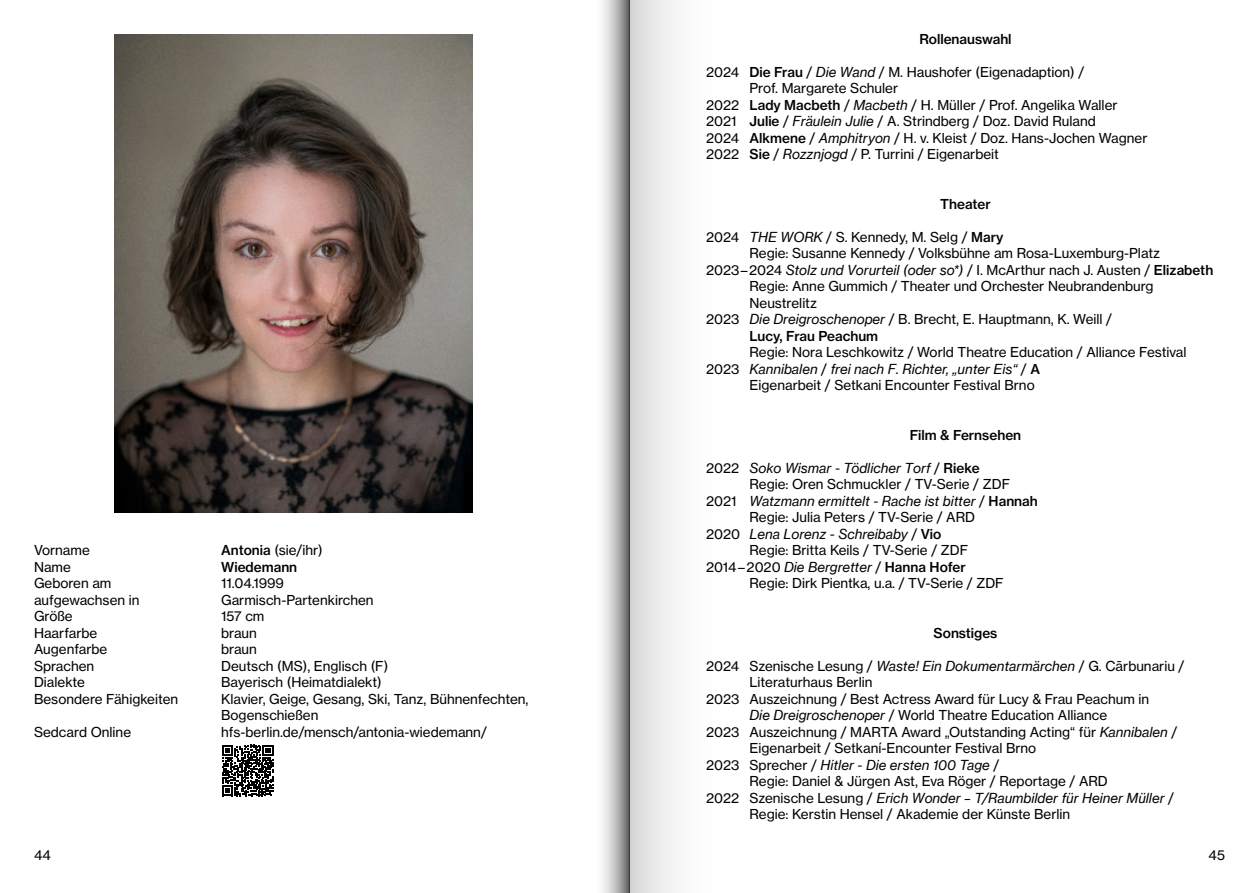
<style>
.page{position:relative;width:1259px;height:893px;background:#fff}
.page>*{position:absolute;margin:0;border:0;box-sizing:border-box;transform-origin:0 0}
.Fließtext_ohne_Tabstopp{font:13.5px/16.5px "Neue Haas Grotesk Text";color:#000}
.Text___Facts{font:13.5px/16.5px "Neue Haas Grotesk Text";color:#000}
.Fließtext_ohne_Tabstopp-2{font:13.5px "N Haas Grotesk TXW02 56 It";color:#000}
.Kategorie_Headline_Unterstrichen{font:500 13.5px "Neue Haas Grotesk Text";color:#000}
.Text___Facts-2{font:500 13.5px "Neue Haas Grotesk Text";color:#000}
.s1{font-weight:500}
.s2{font-family:"N Haas Grotesk TXW02 56 It"}
.s3{font-family:"Neue Haas Grotesk Text"}
.s4{font-family:"Neue Haas Grotesk Text";font-weight:500}
</style>
<div class="page">
<img style="left:115px;top:34px;width:357px;height:478px">
<svg style="left:222px;top:745px;width:51px;height:51px"></svg>
<div style="left:629px;top:0;width:87px;height:893px;background:linear-gradient(to right,#dadada,#fff)"></div>
<svg style="left:602px;top:0;width:27px;height:893px;background:#bfbfbf"></svg>
<p class="Text___Facts" style="left:34px;top:542px;width:57px">Vorname</p>
<p class="Text___Facts" style="left:221px;top:542px;width:103px"><span class="s1">Antonia</span> (sie/ihr)</p>
<p class="Text___Facts" style="left:34px;top:558px;width:38px">Name</p>
<p class="Text___Facts-2" style="left:221px;top:558px;width:78px">Wiedemann</p>
<p class="Text___Facts" style="left:34px;top:575px;width:79px">Geboren am</p>
<p class="Text___Facts" style="left:221px;top:575px;width:64px">11.04.1999</p>
<p class="Text___Facts" style="left:34px;top:591px;width:107px">aufgewachsen in</p>
<p class="Text___Facts" style="left:221px;top:591px;width:154px">Garmisch-Partenkirchen</p>
<p class="Text___Facts" style="left:34px;top:608px;width:40px">Größe</p>
<p class="Text___Facts" style="left:221px;top:608px;width:45px">157 cm</p>
<p class="Text___Facts" style="left:34px;top:624px;width:65px">Haarfarbe</p>
<p class="Text___Facts" style="left:221px;top:624px;width:37px">braun</p>
<p class="Text___Facts" style="left:34px;top:641px;width:75px">Augenfarbe</p>
<p class="Text___Facts" style="left:221px;top:641px;width:37px">braun</p>
<p class="Text___Facts" style="left:34px;top:657px;width:62px">Sprachen</p>
<p class="Text___Facts" style="left:221px;top:657px;width:169px">Deutsch (MS), Englisch (F)</p>
<p class="Text___Facts" style="left:34px;top:674px;width:52px">Dialekte</p>
<p class="Text___Facts" style="left:221px;top:674px;width:162px">Bayerisch (Heimatdialekt)</p>
<p class="Text___Facts" style="left:34px;top:690px;width:146px">Besondere Fähigkeiten</p>
<p class="Text___Facts" style="left:221px;top:690px;width:309px">Klavier, Geige, Gesang, Ski, Tanz, Bühnenfechten,<br>Bogenschießen</p>
<p class="Text___Facts" style="left:34px;top:723px;width:99px">Sedcard Online</p>
<p class="Text___Facts" style="left:221px;top:723px;width:267px">hfs-berlin.de/mensch/antonia-wiedemann/</p>
<p class="Kategorie_Headline_Unterstrichen" style="left:919px;top:30px;width:94px">Rollenauswahl</p>
<p class="Fließtext_ohne_Tabstopp" style="left:749px;top:63px;width:336px;text-indent:-43px">2024 <span class="s1">Die Frau</span> / <span class="s2">Die Wand</span> / M. Haushofer (Eigenadaption) /<br>Prof. Margarete Schuler</p>
<p class="Fließtext_ohne_Tabstopp" style="left:706px;top:96px;width:413px">2022 <span class="s1">Lady Macbeth</span> / <span class="s2">Macbeth</span> / H. Müller / Prof. Angelika Waller</p>
<p class="Fließtext_ohne_Tabstopp" style="left:706px;top:113px;width:391px">2021 <span class="s1">Julie</span> / <span class="s2">Fräulein Julie</span> / A. Strindberg / Doz. David Ruland</p>
<p class="Fließtext_ohne_Tabstopp" style="left:706px;top:129px;width:443px">2024 <span class="s1">Alkmene</span> / <span class="s2">Amphitryon</span> / H. v. Kleist / Doz. Hans-Jochen Wagner</p>
<p class="Fließtext_ohne_Tabstopp" style="left:706px;top:146px;width:294px">2022 <span class="s1">Sie</span> / <span class="s2">Rozznjogd</span> / P. Turrini / Eigenarbeit</p>
<p class="Kategorie_Headline_Unterstrichen" style="left:940px;top:195px;width:52px">Theater</p>
<p class="Fließtext_ohne_Tabstopp" style="left:706px;top:228px;width:299px">2024 <span class="s2">THE WORK</span> / S. Kennedy, M. Selg / <span class="s1">Mary</span></p>
<p class="Fließtext_ohne_Tabstopp" style="left:749px;top:245px;width:412px">Regie: Susanne Kennedy / Volksbühne am Rosa-Luxemburg-Platz</p>
<p class="Fließtext_ohne_Tabstopp" style="left:749px;top:261px;width:465px;text-indent:-43px">2023 – 2024 <span class="s2">Stolz und Vorurteil (oder so*)</span> / I. McArthur nach J. Austen / <span class="s1">Elizabeth<br></span>Regie: Anne Gummich / Theater und Orchester Neubrandenburg</p>
<p class="Fließtext_ohne_Tabstopp" style="left:749px;top:294px;width:69px">Neustrelitz</p>
<p class="Fließtext_ohne_Tabstopp" style="left:749px;top:311px;width:364px;text-indent:-44px">2023 <span class="s2">Die Dreigroschenoper</span> / B. Brecht, E. Hauptmann, K. Weill /<br><span class="s1">Lucy, Frau Peachum</span></p>
<p class="Fließtext_ohne_Tabstopp" style="left:749px;top:344px;width:438px">Regie: Nora Leschkowitz / World Theatre Education / Alliance Festival</p>
<p class="Fließtext_ohne_Tabstopp-2" style="left:706px;top:360px;width:335px"><span class="s3">2023</span> Kannibalen <span class="s3">/</span> frei nach F. Richter, „unter Eis“ <span class="s3">/</span> <span class="s4">A</span></p>
<p class="Fließtext_ohne_Tabstopp" style="left:749px;top:377px;width:287px">Eigenarbeit / Setkani Encounter Festival Brno</p>
<p class="Kategorie_Headline_Unterstrichen" style="left:909px;top:426px;width:113px">Film &amp; Fernsehen</p>
<p class="Fließtext_ohne_Tabstopp-2" style="left:706px;top:459px;width:275px"><span class="s3">2022</span> Soko Wismar - Tödlicher Torf <span class="s3">/</span> <span class="s4">Rieke</span></p>
<p class="Fließtext_ohne_Tabstopp" style="left:749px;top:476px;width:262px">Regie: Oren Schmuckler / TV-Serie / ZDF</p>
<p class="Fließtext_ohne_Tabstopp-2" style="left:706px;top:492px;width:333px"><span class="s3">2021</span> Watzmann ermittelt - Rache ist bitter <span class="s3">/</span> <span class="s4">Hannah</span></p>
<p class="Fließtext_ohne_Tabstopp" style="left:749px;top:509px;width:227px">Regie: Julia Peters / TV-Serie / ARD</p>
<p class="Fließtext_ohne_Tabstopp-2" style="left:706px;top:525px;width:237px"><span class="s3">2020</span> Lena Lorenz - Schreibaby <span class="s3">/</span> <span class="s4">Vio</span></p>
<p class="Fließtext_ohne_Tabstopp" style="left:749px;top:542px;width:220px">Regie: Britta Keils / TV-Serie / ZDF</p>
<p class="Fließtext_ohne_Tabstopp" style="left:749px;top:558px;width:256px;text-indent:-44px">2014 –2020 <span class="s2">Die Bergretter</span> / <span class="s1">Hanna Hofer<br></span>Regie: Dirk Pientka, u.a. / TV-Serie / ZDF</p>
<p class="Kategorie_Headline_Unterstrichen" style="left:933px;top:624px;width:65px">Sonstiges</p>
<p class="Fließtext_ohne_Tabstopp" style="left:706px;top:657px;width:480px">2024 Szenische Lesung / <span class="s2">Waste! Ein Dokumentarmärchen</span> / G. Cārbunariu /</p>
<p class="Fließtext_ohne_Tabstopp" style="left:749px;top:674px;width:124px">Literaturhaus Berlin</p>
<p class="Fließtext_ohne_Tabstopp" style="left:706px;top:690px;width:444px">2023 Auszeichnung / Best Actress Award für Lucy &amp; Frau Peachum in</p>
<p class="Fließtext_ohne_Tabstopp" style="left:749px;top:707px;width:359px"><span class="s2">Die Dreigroschenoper</span> / World Theatre Education Alliance</p>
<p class="Fließtext_ohne_Tabstopp" style="left:706px;top:723px;width:473px">2023 Auszeichnung / MARTA Award „Outstanding Acting“ für <span class="s2">Kannibalen</span> /</p>
<p class="Fließtext_ohne_Tabstopp" style="left:749px;top:740px;width:288px">Eigenarbeit / Setkaní-Encounter Festival Brno</p>
<p class="Fließtext_ohne_Tabstopp-2" style="left:706px;top:756px;width:295px"><span class="s3">2023 Sprecher /</span> Hitler - Die ersten 100 Tage <span class="s3">/</span></p>
<p class="Fließtext_ohne_Tabstopp" style="left:749px;top:773px;width:360px">Regie: Daniel &amp; Jürgen Ast, Eva Röger / Reportage / ARD</p>
<p class="Fließtext_ohne_Tabstopp-2" style="left:706px;top:789px;width:469px"><span class="s3">2022 Szenische Lesung /</span> Erich Wonder – T/Raumbilder für Heiner Müller <span class="s3">/</span></p>
<p class="Fließtext_ohne_Tabstopp" style="left:749px;top:806px;width:322px">Regie: Kerstin Hensel / Akademie der Künste Berlin</p>
<p class="Fließtext_ohne_Tabstopp" style="left:34px;top:847px;width:18px">44</p>
<p class="Fließtext_ohne_Tabstopp" style="left:1208px;top:847px;width:18px">45</p>
</div>
